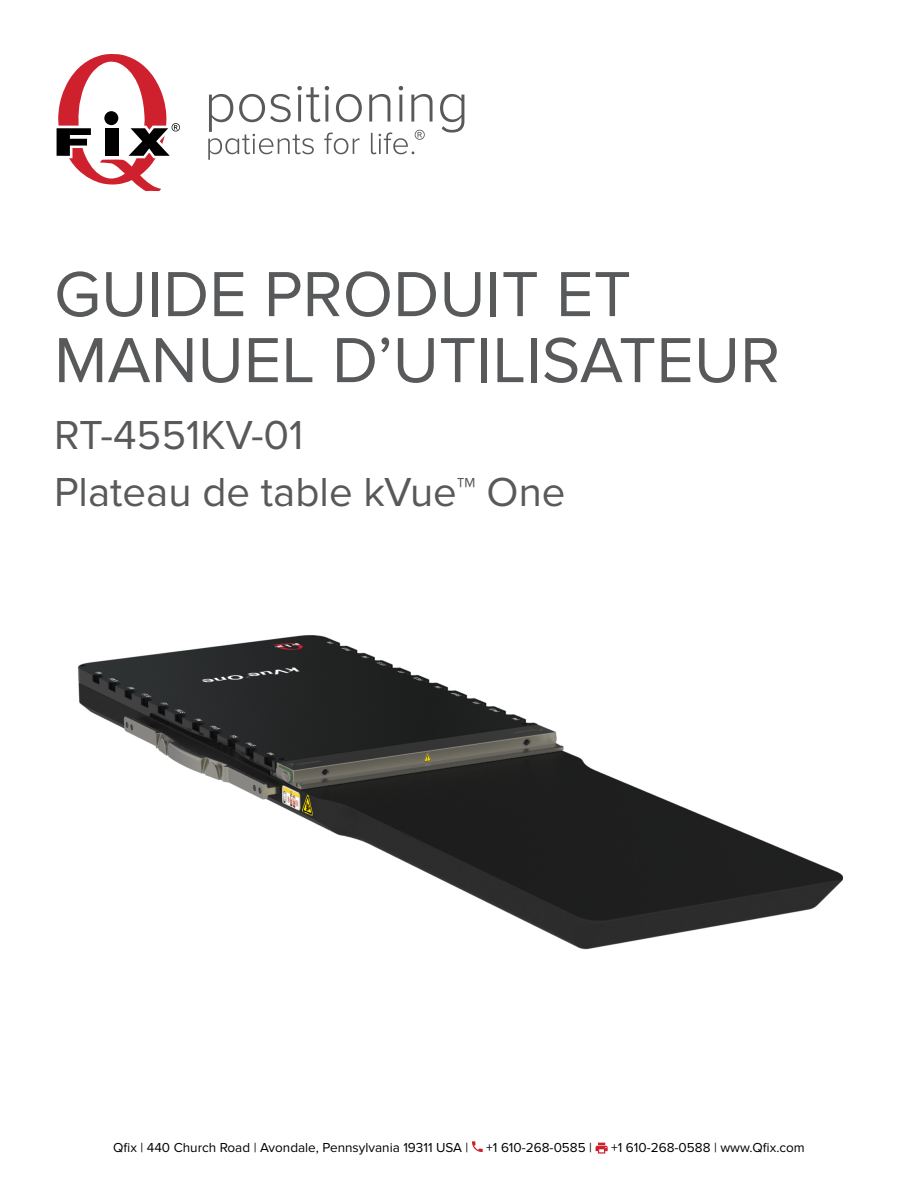
<style>
.page{position:relative;width:918px;height:1188px;background:#fff}
.page>*{position:absolute;margin:0;border:0;box-sizing:border-box;transform-origin:0 0}
.t1{font:66px/66px "Proxima Nova";color:#58595b}
.t2{font:42px/56.4px "Proxima Nova";color:#58595b}
.t3{font:13.5px "Proxima Nova";color:#000}
</style>
<div class="page">
<img style="left:77px;top:635px;width:765px;height:315px">
<svg style="left:472px;top:1141px;width:11px;height:11px"></svg>
<svg style="left:596px;top:1143px;width:12px;height:11px"></svg>
<svg style="left:369px;top:94px;width:21px;height:28px"></svg>
<svg style="left:399px;top:86px;width:4px;height:36px"></svg>
<svg style="left:411px;top:94px;width:22px;height:28px"></svg>
<svg style="left:440px;top:94px;width:24px;height:39px"></svg>
<svg style="left:208px;top:86px;width:154px;height:74px"></svg>
<svg style="left:56px;top:54px;width:124px;height:137px"></svg>
<svg style="left:371px;top:130px;width:54px;height:24px"></svg>
<h1 class="t1" style="left:54px;top:262px;width:728px">GUIDE PRODUIT ET<br>MANUEL D’UTILISATEUR</h1>
<h2 class="t2" style="left:54px;top:408px;width:513px">RT-4551KV-01<br>Plateau de table kVue™ One</h2>
<p class="t3" style="left:113px;top:1140px;width:357px">Qfix | 440 Church Road | Avondale, Pennsylvania 19311 USA |</p>
<p class="t3" style="left:486px;top:1140px;width:107px">+1 610-268-0585 |</p>
<p class="t3" style="left:611px;top:1140px;width:195px">+1 610-268-0588 | www.Qfix.com</p>
</div>
